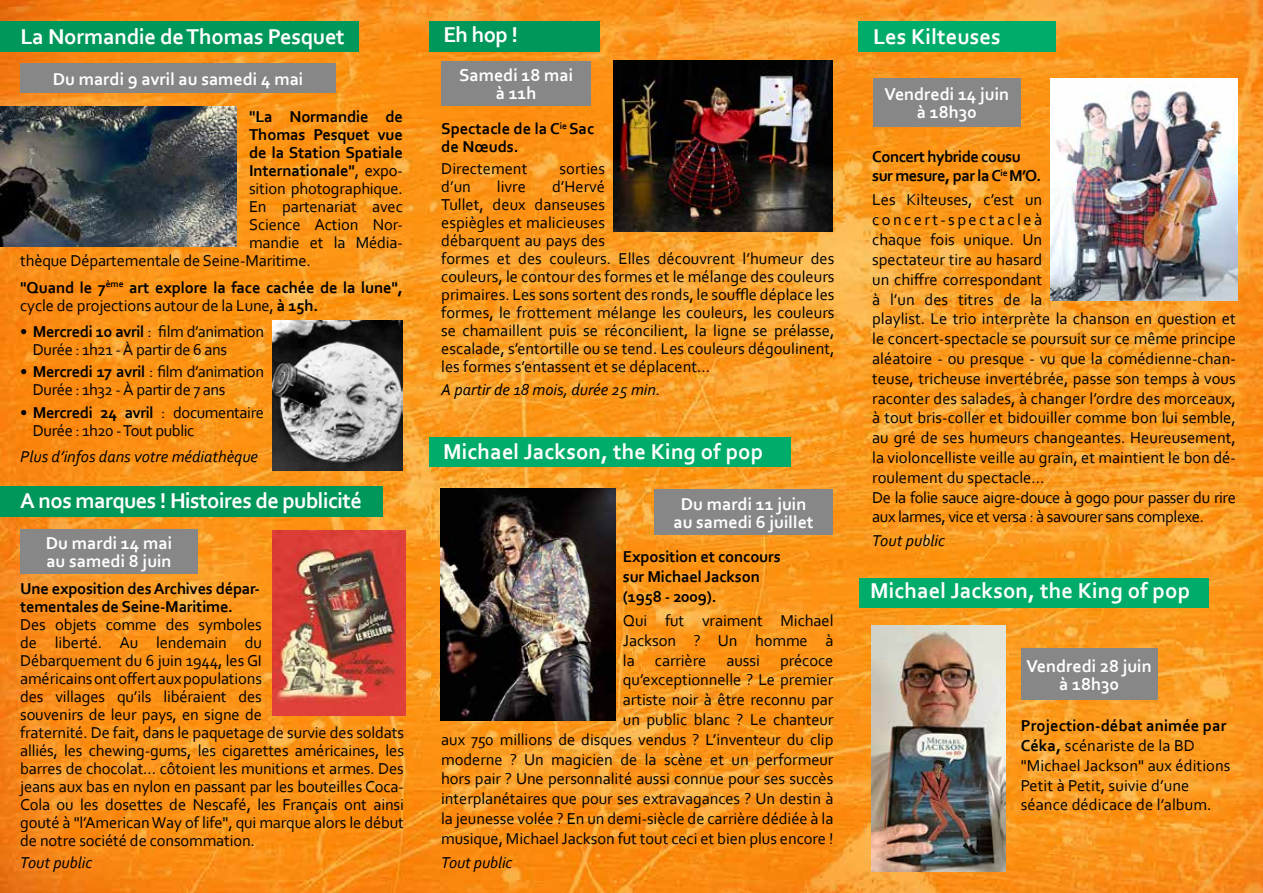
<style>
.page{position:relative;width:1263px;height:893px;background:#fff}
.page>*{position:absolute;margin:0;border:0;box-sizing:border-box;transform-origin:0 0}
.t1{font:700 22.5px "Corbel";letter-spacing:.005em;color:#fff}
.t2{font:700 22.5px "Corbel";letter-spacing:-.025em;color:#fff}
.t3{font:700 18px/18px "Corbel";color:#fff;text-align:center}
.t4{font:16.5px/19.8px "Corbel";letter-spacing:-.005em;color:#000}
.t5{font:700 16.5px/18px "Corbel";letter-spacing:-.01em;color:#000}
.t6{font:16.5px/18px "Corbel";letter-spacing:-.025em;color:#000}
.t7{font:italic 16.5px "Corbel";color:#000}
.t8{font:700 16.5px/19.8px "Corbel";letter-spacing:-.03em;color:#000}
.s1{font-weight:400}
.s2{font-weight:700}
</style>
<div class="page">
<img style="left:1px;top:0;width:1262px;height:893px">
<div style="left:0;top:21px;width:359px;height:30px;background:#00975a"></div>
<img style="left:0;top:106px;width:236px;height:141px">
<img style="left:272px;top:320px;width:130px;height:150px">
<div style="left:20px;top:63px;width:316px;height:30px;background:#878787"></div>
<div style="left:0;top:486px;width:382px;height:31px;background:#00975a"></div>
<div style="left:429px;top:21px;width:171px;height:31px;background:#00975a"></div>
<div style="left:20px;top:529px;width:178px;height:44px;background:#878787"></div>
<div style="left:441px;top:62px;width:150px;height:44px;background:#878787"></div>
<img style="left:272px;top:530px;width:133px;height:185px">
<img style="left:614px;top:61px;width:218px;height:170px">
<img style="left:441px;top:489px;width:174px;height:232px">
<img style="left:871px;top:625px;width:134px;height:247px">
<div style="left:429px;top:437px;width:362px;height:30px;background:#00ac69"></div>
<div style="left:859px;top:578px;width:350px;height:30px;background:#00ac69"></div>
<div style="left:654px;top:489px;width:179px;height:46px;background:#878787"></div>
<div style="left:1021px;top:649px;width:136px;height:51px;background:#878787"></div>
<img style="left:1051px;top:78px;width:186px;height:223px">
<div style="left:858px;top:21px;width:197px;height:30px;background:#00ac69"></div>
<div style="left:873px;top:78px;width:148px;height:49px;background:#878787"></div>
<h1 class="t1" style="left:20px;top:23px;width:326px">La Normandie de Thomas Pesquet</h1>
<p class="t3" style="left:53px;top:69px;width:252px">Du mardi 9 avril au samedi 4 mai</p>
<p class="t5" style="left:249px;top:107px;width:155px">"La Normandie de</p>
<p class="t5" style="left:249px;top:125px;width:155px">Thomas Pesquet vue</p>
<p class="t5" style="left:249px;top:143px;width:155px">de la Station Spatiale</p>
<p class="t5" style="left:249px;top:161px;width:155px">Internationale"<span class="s1">, expo-</span></p>
<p class="t4" style="left:249px;top:178px;width:155px">sition photographique.</p>
<p class="t4" style="left:249px;top:196px;width:155px">En partenariat avec</p>
<p class="t4" style="left:249px;top:214px;width:155px">Science Action Nor-</p>
<p class="t4" style="left:249px;top:232px;width:155px">mandie et la Média-</p>
<p class="t4" style="left:20px;top:250px;width:292px">thèque Départementale de Seine-Maritime.</p>
<p class="t5" style="left:20px;top:278px;width:384px">"Quand le 7<sup>ème</sup> art explore la face cachée de la lune", <span class="s1">cycle de projections autour de la Lune,</span> à 15h.</p>
<p class="t6" style="left:33px;top:322px;width:233px;text-indent:-13px"><span class="s2">• Mercredi 10 avril</span> : film d’animation<br>Durée : 1h21 - À partir de 6 ans</p>
<p class="t6" style="left:33px;top:362px;width:233px;text-indent:-13px"><span class="s2">• Mercredi 17 avril</span> : film d’animation<br>Durée : 1h32 - À partir de 7 ans</p>
<p class="t6" style="left:33px;top:403px;width:233px;text-indent:-13px"><span class="s2">• Mercredi 24 avril</span> : documentaire<br>Durée : 1h20 - Tout public</p>
<p class="t7" style="left:20px;top:446px;width:239px">Plus d’infos dans votre médiathèque</p>
<h1 class="t2" style="left:20px;top:487px;width:343px">A nos marques ! Histoires de publicité</h1>
<p class="t3" style="left:46px;top:534px;width:128px;text-align:left">Du mardi 14 mai au samedi 8 juin</p>
<p class="t5" style="left:20px;top:579px;width:241px">Une exposition des Archives dépar&shy;tementales de Seine-Maritime.</p>
<p class="t4" style="left:20px;top:615px;width:385px;line-height:18px">Des objets comme des symboles<br>de liberté. Au lendemain du<br>Débarquement du 6 juin 1944, les GI<br>américains ont offert aux populations<br>des villages qu’ils libéraient des<br>souvenirs de leur pays, en signe de<br>fraternité. De fait, dans le paquetage de survie des soldats alliés, les chewing-gums, les cigarettes américaines, les barres de chocolat… côtoient les munitions et armes. Des jeans aux bas en nylon en passant par les bouteilles Coca-Cola ou les dosettes de Nescafé, les Français ont ainsi gouté à "l’American Way of life", qui marque alors le début de notre société de consommation.</p>
<p class="t7" style="left:20px;top:852px;width:73px">Tout public</p>
<h1 class="t1" style="left:443px;top:21px;width:76px">Eh hop !</h1>
<p class="t3" style="left:459px;top:66px;width:116px">Samedi 18 mai à 11h</p>
<p class="t5" style="left:441px;top:119px;width:155px">Spectacle de la C<sup>ie</sup> Sac de Nœuds.</p>
<p class="t4" style="left:441px;top:158px;width:88px">Directement</p>
<p class="t4" style="left:560px;top:158px;width:47px">sorties</p>
<p class="t4" style="left:441px;top:176px;width:31px">d’un</p>
<p class="t4" style="left:497px;top:176px;width:31px">livre</p>
<p class="t4" style="left:441px;top:177px;width:395px;line-height:18px;text-indent:111px">d’Hervé<br>Tullet, deux danseuses<br>espiègles et malicieuses<br>débarquent au pays des<br>formes et des couleurs. Elles découvrent l’humeur des couleurs, le contour des formes et le mélange des couleurs primaires. Les sons sortent des ronds, le souffle déplace les formes, le frottement mélange les couleurs, les couleurs se chamaillent puis se réconcilient, la ligne se prélasse, escalade, s’entortille ou se tend. Les couleurs dégoulinent, les formes s’entassent et se déplacent…</p>
<p class="t7" style="left:441px;top:379px;width:221px">A partir de 18 mois, durée 25 min.</p>
<h1 class="t1" style="left:443px;top:437px;width:321px">Michael Jackson, the King of pop</h1>
<p class="t3" style="left:673px;top:494px;width:142px">Du mardi 11 juin au samedi 6 juillet</p>
<p class="t5" style="left:623px;top:546px;width:159px;line-height:19.8px">Exposition et concours sur Michael Jackson (1958 - 2009).</p>
<p class="t4" style="left:441px;top:610px;width:394px;text-align:right">Qui fut vraiment Michael<br>Jackson ? Un homme à<br>la carrière aussi précoce<br>qu’exceptionnelle ? Le premier<br>artiste noir à être reconnu par<br>un public blanc ? Le chanteur<br>aux 750 millions de disques vendus ? L’inventeur du clip moderne ? Un magicien de la scène et un performeur hors pair ? Une personnalité aussi connue pour ses succès interplanétaires que pour ses extravagances ? Un destin à la jeunesse volée ? En un demi-siècle de carrière dédiée à la musique, Michael Jackson fut tout ceci et bien plus encore !</p>
<p class="t7" style="left:441px;top:852px;width:73px">Tout public</p>
<h1 class="t1" style="left:873px;top:22px;width:129px">Les Kilteuses</h1>
<p class="t3" style="left:885px;top:85px;width:126px">Vendredi 14 juin à 18h30</p>
<p class="t8" style="left:872px;top:146px;width:171px">Concert hybride cousu sur mesure, par la C<sup>ie</sup> M’O.</p>
<p class="t4" style="left:872px;top:190px;width:365px">Les Kilteuses, c’est un<br>concert-spectacleà<br>chaque fois unique. Un<br>spectateur tire au hasard<br>un chiffre correspondant<br>à l’un des titres de la<br>playlist. Le trio interprète la chanson en question et le concert-spectacle se poursuit sur ce même principe aléatoire - ou presque - vu que la comédienne-chan&shy;teuse, tricheuse invertébrée, passe son temps à vous raconter des salades, à changer l’ordre des morceaux, à tout bris-coller et bidouiller comme bon lui semble, au gré de ses humeurs changeantes. Heureusement, la violoncelliste veille au grain, et maintient le bon dé&shy;roulement du spectacle…<br>De la folie sauce aigre-douce à gogo pour passer du rire aux larmes, vice et versa : à savourer sans complexe.</p>
<p class="t7" style="left:872px;top:531px;width:74px">Tout public</p>
<h1 class="t1" style="left:870px;top:577px;width:321px">Michael Jackson, the King of pop</h1>
<p class="t3" style="left:1026px;top:657px;width:127px">Vendredi 28 juin à 18h30</p>
<p class="t4" style="left:1021px;top:715px;width:211px"><span class="s2">Projection-débat animée par<br>Céka,</span> scénariste de la BD "Michael Jackson" aux éditions<br>Petit à Petit, suivie d’une séance dédicace de l’album.</p>
</div>
